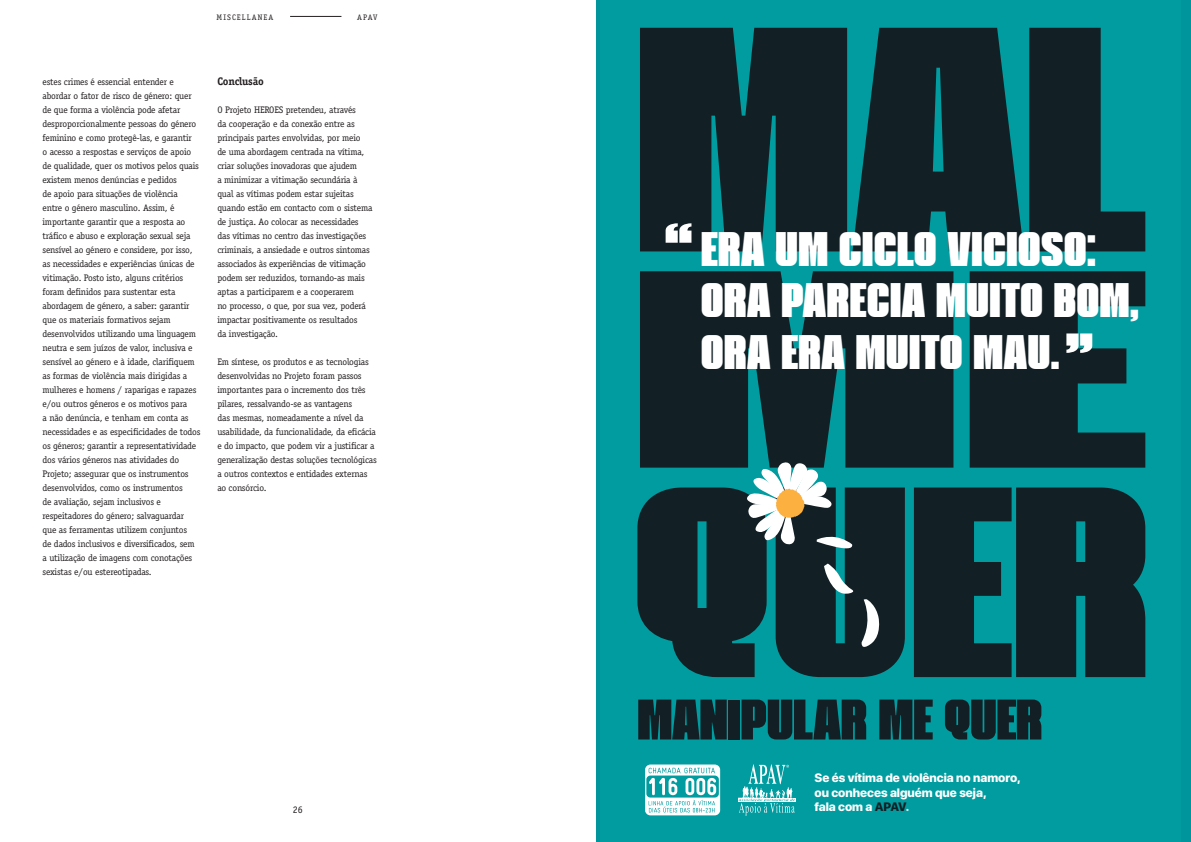
<style>
.page{position:relative;width:1191px;height:842px;background:#fff}
.page>*{position:absolute;margin:0;border:0;box-sizing:border-box;transform-origin:0 0}
.t1{font:80.8px "Memesique";color:#fff}
.t2{font:57px "Memesique";color:#151117}
.t3{font:48.5px/51.6px "Memesique";letter-spacing:.015em;color:#fff}
.t4{font:800 12.1px/14.6px "SF Pro Display";color:#fff}
.t5{font:700 11px "Officina Serif Std";letter-spacing:-.02em;color:#231f20}
.t6{font:10px "Officina Serif Std";color:#231f20}
.t7{font:9.5px/14px "Officina Serif Std";letter-spacing:-.02em;color:#231f20}
.t8{font:8px "Officina Serif Std";letter-spacing:.14em;color:#231f20}
.s1{color:rgb(21 17 23/.9)}
.s2{color:rgb(255 255 255/.9)}
</style>
<div class="page">
<hr style="left:290px;top:16px;width:51px;height:1px;background:#231f20">
<div style="left:596px;top:0;width:595px;height:842px;background:#00959c"></div>
<div style="left:600px;top:0;width:580px;height:842px;background:#009c9f"></div>
<svg style="left:640px;top:28px;width:207px;height:223px;background:#10282d"></svg>
<svg style="left:852px;top:28px;width:293px;height:223px"></svg>
<svg style="left:640px;top:271px;width:313px;height:197px;background:#10282d"></svg>
<svg style="left:969px;top:271px;width:176px;height:197px"></svg>
<svg style="left:914px;top:487px;width:231px;height:190px;background:#0f3035"></svg>
<svg style="left:637px;top:461px;width:268px;height:216px"></svg>
<svg style="left:738px;top:764px;width:57px;height:51px"></svg>
<svg style="left:645px;top:764px;width:75px;height:51px"></svg>
<p class="t8" style="left:217px;top:13px;width:58px">MISCELLANEA</p>
<p class="t8" style="left:357px;top:13px;width:22px">APAV</p>
<p class="t7" style="left:43px;top:75px;width:159px">estes crimes é essencial entender e abordar o fator de risco de género: quer de que forma a violência pode afetar desproporcionalmente pessoas do género feminino e como protegê-las, e garantir<br>o acesso a respostas e serviços de apoio de qualidade, quer os motivos pelos quais existem menos denúncias e pedidos<br>de apoio para situações de violência<br>entre o género masculino. Assim, é importante garantir que a resposta ao tráfico e abuso e exploração sexual seja sensível ao género e considere, por isso, as necessidades e experiências únicas de vitimação. Posto isto, alguns critérios foram definidos para sustentar esta abordagem de género, a saber: garantir que os materiais formativos sejam desenvolvidos utilizando uma linguagem neutra e sem juízos de valor, inclusiva e sensível ao género e à idade, clarifiquem as formas de violência mais dirigidas a mulheres e homens / raparigas e rapazes e/ou outros géneros e os motivos para<br>a não denúncia, e tenham em conta as necessidades e as especificidades de todos os géneros; garantir a representatividade dos vários géneros nas atividades do Projeto; assegurar que os instrumentos desenvolvidos, como os instrumentos<br>de avaliação, sejam inclusivos e respeitadores do género; salvaguardar<br>que as ferramentas utilizem conjuntos<br>de dados inclusivos e diversificados, sem a utilização de imagens com conotações sexistas e/ou estereotipadas.</p>
<p class="t5" style="left:217px;top:74px;width:48px">Conclusão</p>
<p class="t7" style="left:217px;top:103px;width:157px">O Projeto HEROES pretendeu, através<br>da cooperação e da conexão entre as principais partes envolvidas, por meio<br>de uma abordagem centrada na vítima, criar soluções inovadoras que ajudem<br>a minimizar a vitimação secundária à qual as vítimas podem estar sujeitas quando estão em contacto com o sistema de justiça. Ao colocar as necessidades das vítimas no centro das investigações criminais, a ansiedade e outros sintomas associados às experiências de vitimação podem ser reduzidos, tornando-as mais aptas a participarem e a cooperarem<br>no processo, o que, por sua vez, poderá impactar positivamente os resultados<br>da investigação.</p>
<p class="t7" style="left:217px;top:355px;width:161px">Em síntese, os produtos e as tecnologias desenvolvidas no Projeto foram passos importantes para o incremento dos três pilares, ressalvando-se as vantagens<br>das mesmas, nomeadamente a nível da usabilidade, da funcionalidade, da eficácia e do impacto, que podem vir a justificar a generalização destas soluções tecnológicas a outros contextos e entidades externas ao consórcio.</p>
<p class="t6" style="left:293px;top:804px;width:11px">26</p>
<h1 class="t1" style="left:664px;top:201px;width:30px">“</h1>
<h3 class="t3" style="left:701px;top:223px;width:439px">ERA UM CICLO VICIOSO:<br>ORA PARECIA MUITO BOM,<br>ORA ERA MUITO MAU.</h3>
<h1 class="t1" style="left:1065px;top:312px;width:30px">”</h1>
<h2 class="t2" style="left:637px;top:684px;width:406px">MANIPULAR ME QUER</h2>
<p class="t4" style="left:814px;top:771px;width:208px">Se és vítima de violência no namoro, ou conheces alguém que seja,<br>fala com a <span class="s1">APAV</span><span class="s2">.</span></p>
<p class="t6" style="left:888px;top:804px;width:11px">27</p>
</div>
